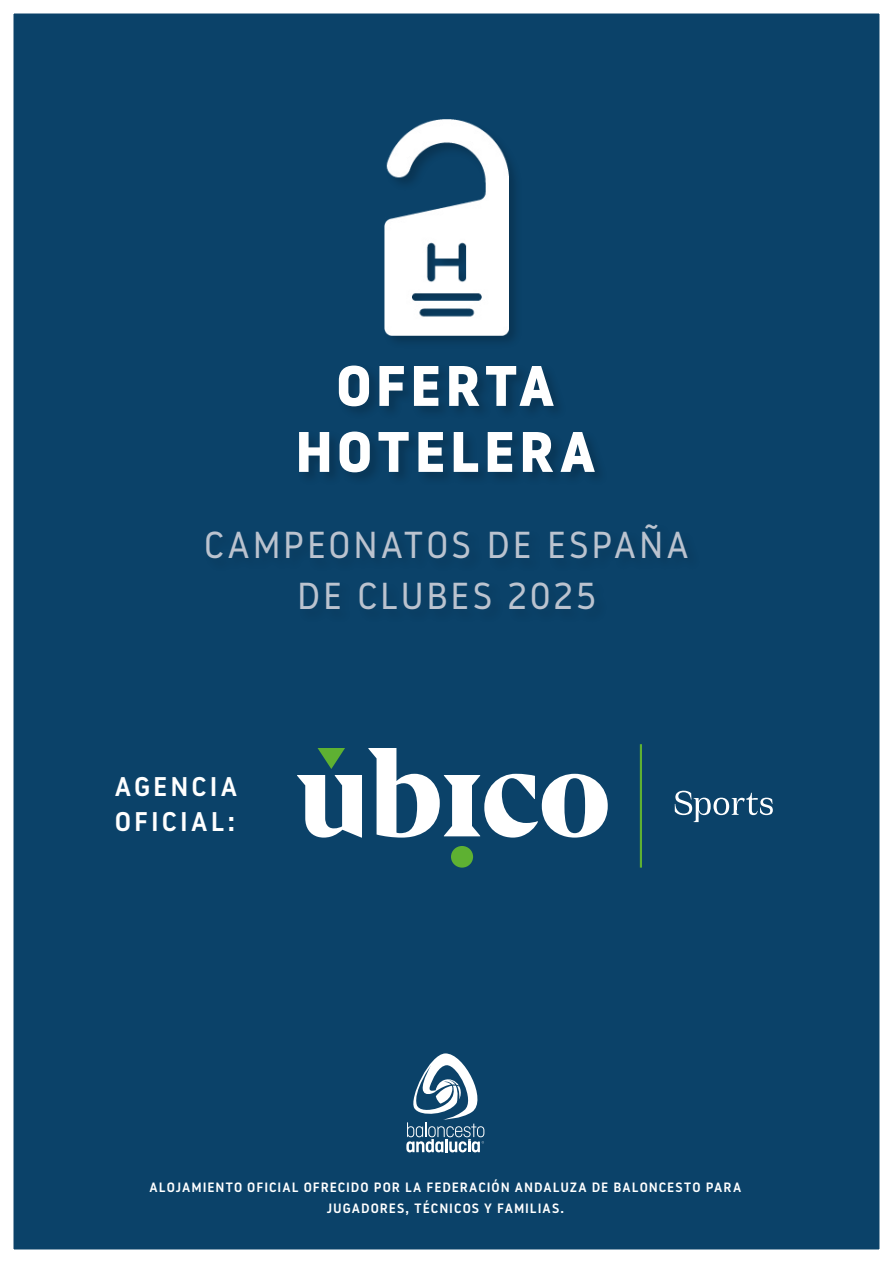
<style>
.page{position:relative;width:893px;height:1263px;background:#fff}
.page>*{position:absolute;margin:0;border:0;box-sizing:border-box;transform-origin:0 0}
.t1{font:37.5px/51px "Noway";letter-spacing:.065em;color:#bbc3cf;text-align:center}
.t2{font:500 27px/34.5px "Noway";letter-spacing:.11em;color:#fff}
.t3{font:500 13.5px/21px "Noway";letter-spacing:.07em;color:#fff;text-align:center}
</style>
<div class="page">
<div style="left:7px;top:7px;width:879px;height:1249px;background:#0b4269"></div>
<div style="left:0;top:0;width:893px;height:1263px;border:14px solid #fff"></div>
<div style="left:383px;top:117px;width:140px;height:233px;background:#000;opacity:.21"></div>
<img style="left:385px;top:120px;width:123px;height:215px">
<svg style="left:299px;top:432px;width:296px;height:40px"></svg>
<svg style="left:339px;top:366px;width:215px;height:40px"></svg>
<svg style="left:406px;top:1053px;width:79px;height:99px"></svg>
<svg style="left:368px;top:748px;width:240px;height:89px"></svg>
<svg style="left:297px;top:775px;width:65px;height:62px"></svg>
<svg style="left:318px;top:748px;width:27px;height:21px"></svg>
<div style="left:451px;top:846px;width:22px;height:22px;background:#5eb132;border-radius:50%"></div>
<svg style="left:675px;top:791px;width:98px;height:31px"></svg>
<hr style="left:640px;top:744px;width:2px;height:124px;background:#5eb132">
<h1 class="t1" style="left:204px;top:518px;width:486px">CAMPEONATOS DE ESPAÑA<br>DE CLUBES 2025</h1>
<h2 class="t2" style="left:115px;top:769px;width:124px">AGENCIA<br>OFICIAL:</h2>
<p class="t3" style="left:150px;top:1177px;width:593px">ALOJAMIENTO OFICIAL OFRECIDO POR LA FEDERACIÓN ANDALUZA DE BALONCESTO PARA<br>JUGADORES, TÉCNICOS Y FAMILIAS.</p>
</div>
